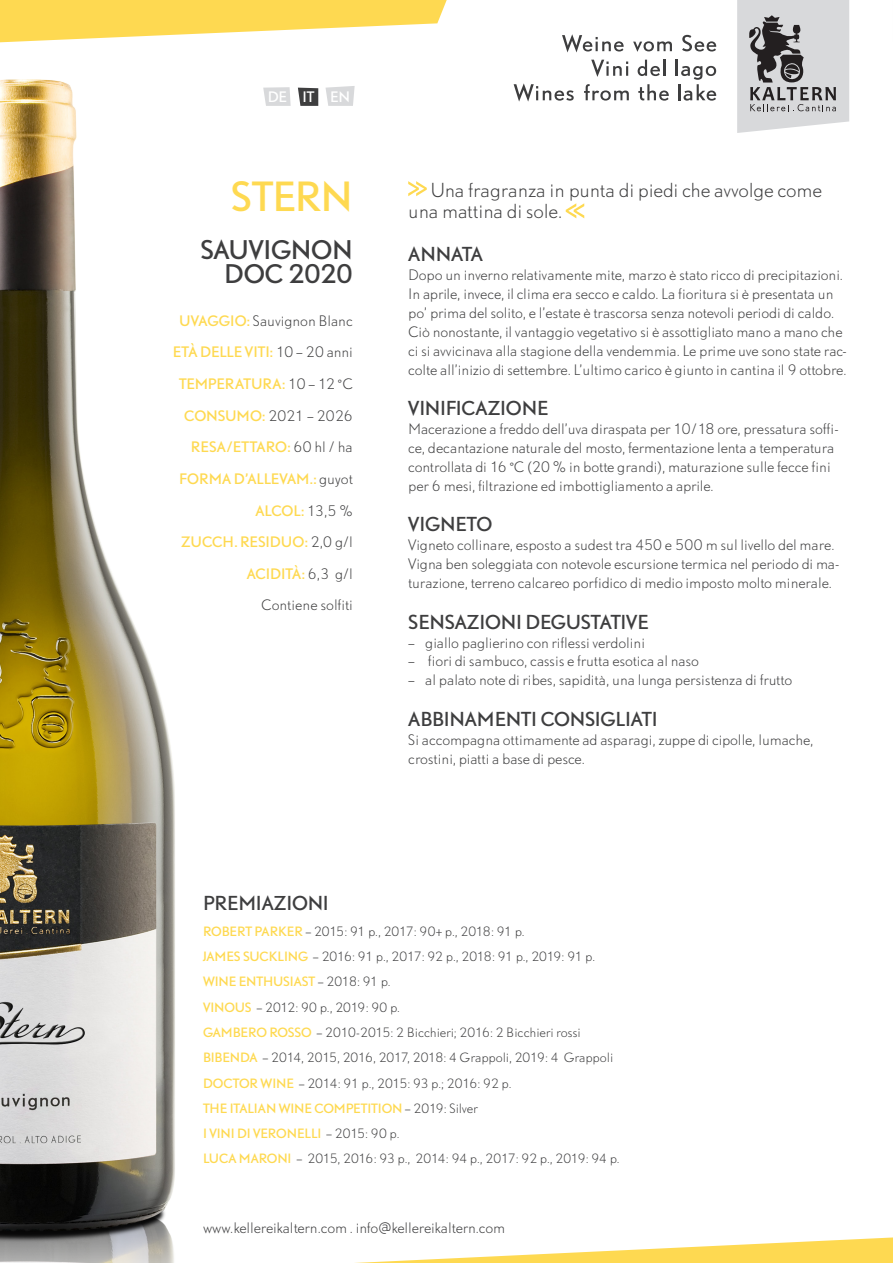
<style>
.page{position:relative;width:893px;height:1263px;background:#fff}
.page>*{position:absolute;margin:0;border:0;box-sizing:border-box;transform-origin:0 0}
.Lage{font:37.5px "DTL Nobel T";letter-spacing:-.02em;color:#fed951}
.Lage-2{font:24px/24px "DTL Nobel T";letter-spacing:-.015em;color:#3e3e3f;text-align:right}
.Untertitel_Text{font:18px "DTL Nobel T";letter-spacing:-.01em;color:#3e3e3f}
.INTRO{font:300 18px/21.6px "DTL Nobel T";letter-spacing:-.01em;color:#3e3e3f}
.Text{font:300 13.5px/18.9px "DTL Nobel T";letter-spacing:-.01em;color:#3e3e3f}
.Kurzinfos{font:13.5px "DTL Nobel T";letter-spacing:-.005em;color:#fed951}
.Kurzinfos-2{font:300 13.5px "DTL Nobel T";letter-spacing:-.005em;color:#3e3e3f}
.Kurzinfos-3{font:300 13.5px "DTL Nobel T";letter-spacing:-.025em;color:#3e3e3f}
.t1{font:13.5px "DTL Nobel T";color:#fff}
.Text_Auszeichnungen{font:300 12px "DTL Nobel T";letter-spacing:-.07em;color:#3e3e3f}
.Text_Auszeichnungen-2{font:12px "DTL Nobel T";color:#fed951}
.Text_Auszeichnungen-3{font:300 12px "DTL Nobel T";letter-spacing:-.05em;color:#3e3e3f}
.Text_Auszeichnungen-4{font:300 12px "DTL Nobel T";letter-spacing:-.015em;color:#3e3e3f}
.s1{font-weight:400;color:#fed951}
.s2{font-weight:300;color:#3e3e3f}
</style>
<div class="page">
<svg style="left:0;top:0;width:447px;height:42px"></svg>
<svg style="left:355px;top:1237px;width:538px;height:26px"></svg>
<svg style="left:263px;top:87px;width:28px;height:19px"></svg>
<svg style="left:298px;top:88px;width:20px;height:18px"></svg>
<svg style="left:325px;top:86px;width:30px;height:20px"></svg>
<svg style="left:562px;top:34px;width:62px;height:18px"></svg>
<svg style="left:633px;top:41px;width:39px;height:11px"></svg>
<svg style="left:682px;top:35px;width:34px;height:17px"></svg>
<svg style="left:591px;top:60px;width:37px;height:17px"></svg>
<svg style="left:638px;top:60px;width:27px;height:16px"></svg>
<svg style="left:514px;top:83px;width:60px;height:19px"></svg>
<svg style="left:584px;top:84px;width:45px;height:17px"></svg>
<svg style="left:638px;top:84px;width:31px;height:17px"></svg>
<svg style="left:676px;top:60px;width:40px;height:41px"></svg>
<svg style="left:737px;top:0;width:112px;height:133px;background:#bbbbbd"></svg>
<img style="left:0;top:79px;width:175px;height:1184px">
<svg style="left:408px;top:181px;width:19px;height:15px"></svg>
<svg style="left:566px;top:203px;width:18px;height:15px"></svg>
<p class="t1" style="left:268px;top:87px;width:84px">DE IT EN</p>
<p class="Lage" style="left:231px;top:170px;width:123px">STERN</p>
<p class="Lage-2" style="left:200px;top:237px;width:154px">SAUVIGNON<br>DOC 2020</p>
<p class="Kurzinfos-2" style="left:179px;top:312px;width:175px"><span class="s1">UVAGGIO:</span> Sauvignon Blanc</p>
<p class="Kurzinfos" style="left:173px;top:343px;width:182px">ETÀ DELLE VITI: <span class="s2">10 – 20 anni</span></p>
<p class="Kurzinfos" style="left:179px;top:374px;width:175px">TEMPERATURA: <span class="s2">10 – 12 °C</span></p>
<p class="Kurzinfos-3" style="left:184px;top:407px;width:170px"><span class="s1">CONSUMO:</span> 2021 – 2026</p>
<p class="Kurzinfos" style="left:191px;top:438px;width:163px">RESA/ETTARO: <span class="s2">60 hl / ha</span></p>
<p class="Kurzinfos" style="left:179px;top:469px;width:175px">FORMA D’ALLEVAM.: <span class="s2">guyot</span></p>
<p class="Kurzinfos" style="left:255px;top:501px;width:99px">ALCOL: <span class="s2">13,5 %</span></p>
<p class="Kurzinfos" style="left:181px;top:533px;width:173px">ZUCCH. RESIDUO: <span class="s2">2,0 g/l</span></p>
<p class="Kurzinfos" style="left:247px;top:564px;width:108px">ACIDITÀ: <span class="s2">6,3 g/l</span></p>
<p class="Kurzinfos-2" style="left:261px;top:596px;width:93px">Contiene solfiti</p>
<p class="INTRO" style="left:408px;top:179px;width:415px;text-indent:22px">Una fragranza in punta di piedi che avvolge come una mattina di sole.</p>
<p class="Untertitel_Text" style="left:408px;top:242px;width:76px">ANNATA</p>
<p class="Text" style="left:408px;top:265px;width:440px">Dopo un inverno relativamente mite, marzo è stato ricco di precipitazioni.<br>In aprile, invece, il clima era secco e caldo. La fioritura si è presentata un po’ prima del solito, e l’estate è trascorsa senza notevoli periodi di caldo.<br>Ciò nonostante, il vantaggio vegetativo si è assottigliato mano a mano che ci si avvicinava alla stagione della vendemmia. Le prime uve sono state rac&shy;colte all’inizio di settembre. L’ultimo carico è giunto in cantina il 9 ottobre.</p>
<p class="Untertitel_Text" style="left:408px;top:396px;width:142px">VINIFICAZIONE</p>
<p class="Text" style="left:408px;top:419px;width:432px">Macerazione a freddo dell’uva diraspata per 10/18 ore, pressatura soffi&shy;ce, decantazione naturale del mosto, fermentazione lenta a temperatura controllata di 16 °C (20 % in botte grandi), maturazione sulle fecce fini per 6 mesi, filtrazione ed imbottigliamento a aprile.</p>
<p class="Untertitel_Text" style="left:408px;top:512px;width:86px">VIGNETO</p>
<p class="Text" style="left:408px;top:535px;width:433px">Vigneto collinare, esposto a sudest tra 450 e 500 m sul livello del mare.<br>Vigna ben soleggiata con notevole escursione termica nel periodo di ma&shy;turazione, terreno calcareo porfidico di medio imposto molto minerale.</p>
<p class="Untertitel_Text" style="left:408px;top:609px;width:242px">SENSAZIONI DEGUSTATIVE</p>
<p class="Text" style="left:408px;top:633px;width:238px">– giallo paglierino con riflessi verdolini</p>
<p class="Text" style="left:408px;top:652px;width:292px">– fiori di sambuco, cassis e frutta esotica al naso</p>
<p class="Text" style="left:408px;top:670px;width:386px">– al palato note di ribes, sapidità, una lunga persistenza di frutto</p>
<p class="Untertitel_Text" style="left:408px;top:706px;width:251px">ABBINAMENTI CONSIGLIATI</p>
<p class="Text" style="left:408px;top:730px;width:407px">Si accompagna ottimamente ad asparagi, zuppe di cipolle, lumache, crostini, piatti a base di pesce.</p>
<p class="Untertitel_Text" style="left:203px;top:891px;width:127px">PREMIAZIONI</p>
<p class="Text_Auszeichnungen" style="left:203px;top:923px;width:323px"><span class="s1">ROBERT PARKER</span> – 2015: 91 p., 2017: 90+ p., 2018: 91 p.</p>
<p class="Text_Auszeichnungen" style="left:203px;top:949px;width:394px"><span class="s1">JAMES SUCKLING</span> – 2016: 91 p., 2017: 92 p., 2018: 91 p., 2019: 91 p.</p>
<p class="Text_Auszeichnungen-2" style="left:203px;top:973px;width:189px">WINE ENTHUSIAST <span class="s2">– 2018: 91 p.</span></p>
<p class="Text_Auszeichnungen-3" style="left:203px;top:999px;width:198px"><span class="s1">VINOUS</span> – 2012: 90 p., 2019: 90 p.</p>
<p class="Text_Auszeichnungen-4" style="left:203px;top:1024px;width:379px"><span class="s1">GAMBERO ROSSO</span> – 2010-2015: 2 Bicchieri; 2016: 2 Bicchieri rossi</p>
<p class="Text_Auszeichnungen-3" style="left:203px;top:1050px;width:412px"><span class="s1">BIBENDA</span> – 2014, 2015, 2016, 2017, 2018: 4 Grappoli, 2019: 4 Grappoli</p>
<p class="Text_Auszeichnungen" style="left:203px;top:1075px;width:310px"><span class="s1">DOCTOR WINE</span> – 2014: 91 p., 2015: 93 p.; 2016: 92 p.</p>
<p class="Text_Auszeichnungen-2" style="left:203px;top:1100px;width:276px">THE ITALIAN WINE COMPETITION <span class="s2">– 2019: Silver</span></p>
<p class="Text_Auszeichnungen-2" style="left:203px;top:1125px;width:198px">I VINI DI VERONELLI <span class="s2">– 2015: 90 p.</span></p>
<p class="Text_Auszeichnungen" style="left:203px;top:1151px;width:418px"><span class="s1">LUCA MARONI</span> – 2015, 2016: 93 p., 2014: 94 p., 2017: 92 p., 2019: 94 p.</p>
<p class="Text" style="left:203px;top:1218px;width:304px">www.kellereikaltern.com . info@kellereikaltern.com</p>
</div>
